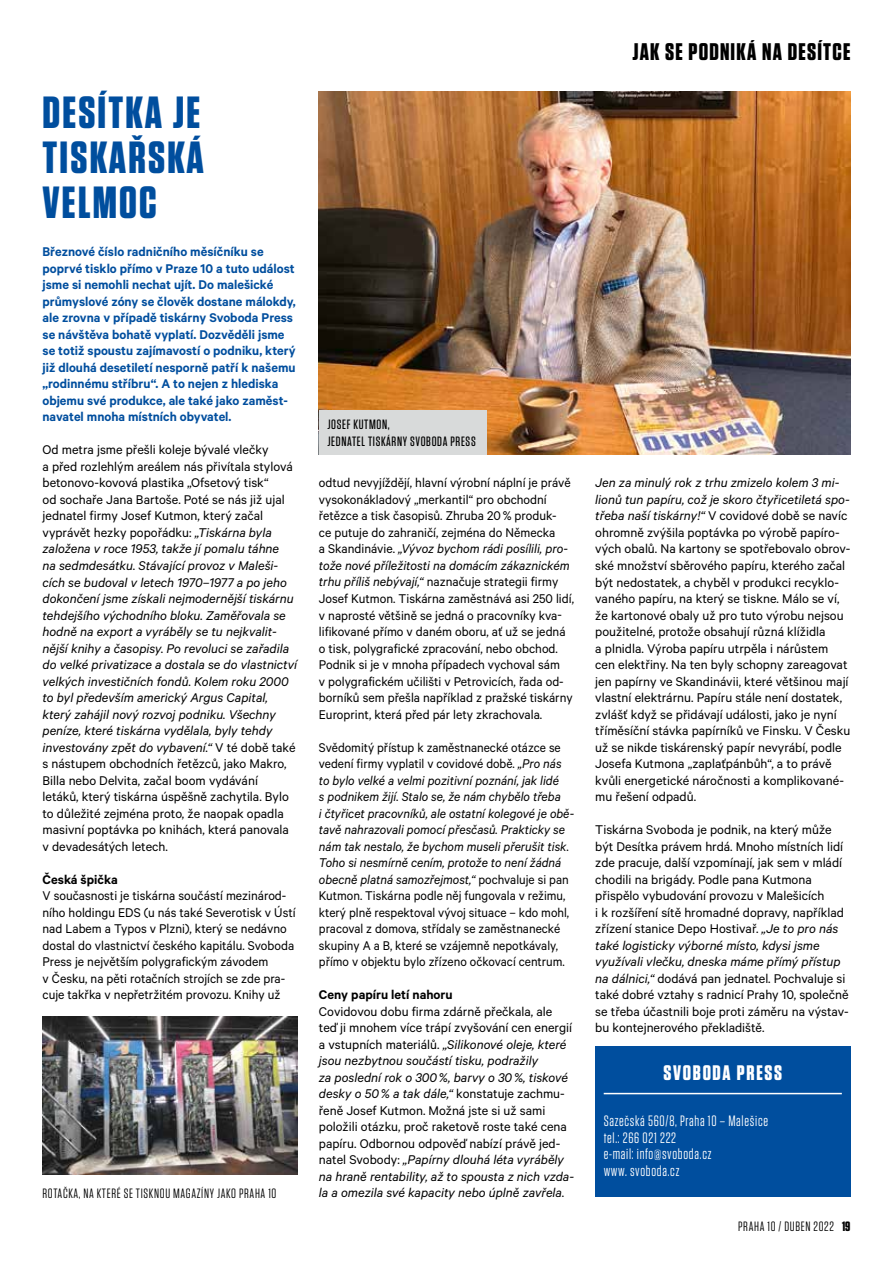
<style>
.page{position:relative;width:893px;height:1263px;background:#fff}
.page>*{position:absolute;margin:0;border:0;box-sizing:border-box;transform-origin:0 0}
.t1{font:700 45px/45px "Tungsten";letter-spacing:.05em;color:#004e9e;text-align:justify}
.t2{font:700 24px "Tungsten";letter-spacing:.05em;color:#000}
.t3{font:700 21px "Tungsten";letter-spacing:.08em;color:#fff}
.t4{font:15px/16.5px "Tungsten";letter-spacing:.05em;color:#fff}
.t5{font:14.25px/16.5px "Calibre";color:#000}
.t6{font:italic 14.25px/16.5px "Calibre";color:#000}
.t7{font:14.25px/16.5px "Calibre";color:#000;scale:.95 1}
.t8{font:600 14.25px/16.5px "Calibre";color:#004e9e}
.t9{font:600 14.25px "Calibre";color:#000}
.t10{font:13.5px "Tungsten";letter-spacing:.05em;color:#000}
.t11{font:500 13.5px/16.5px "Tungsten";letter-spacing:.05em;color:#000}
.s1{font-style:normal}
.s2{font-style:italic}
.s3{font-weight:700}
</style>
<div class="page">
<img style="left:319px;top:91px;width:531px;height:363px">
<img style="left:43px;top:1017px;width:255px;height:158px">
<div style="left:595px;top:1046px;width:255px;height:151px;background:#004e9e"></div>
<hr style="left:604px;top:1093px;width:238px;height:1px;background:#fff">
<div style="left:319px;top:410px;width:168px;height:44px;background:#d8dada"></div>
<h1 class="t1" style="left:43px;top:91px;width:163px">DESÍTKA JE TISKAŘSKÁ VELMOC</h1>
<p class="t8" style="left:43px;top:243px;width:255px">Březnové číslo radničního měsíčníku se poprvé tisklo přímo v Praze 10 a tuto událost jsme si nemohli nechat ujít. Do malešické průmyslové zóny se člověk dostane málokdy, ale zrovna v případě tiskárny Svoboda Press se návštěva bohatě vyplatí. Dozvěděli jsme se totiž spoustu zajímavostí o podniku, který již dlouhá desetiletí nesporně patří k našemu „rodinnému stříbru“. A to nejen z hlediska objemu své produkce, ale také jako zaměst&shy;navatel mnoha místních obyvatel.</p>
<p class="t6" style="left:43px;top:441px;width:256px"><span class="s1">Od metra jsme přešli koleje bývalé vlečky<br>a před rozlehlým areálem nás přivítala stylová betonovo-kovová plastika „Ofsetový tisk“<br>od sochaře Jana Bartoše. Poté se nás již ujal jednatel firmy Josef Kutmon, který začal vyprávět hezky popořádku:</span> „Tiskárna byla založena v roce 1953, takže jí pomalu táhne<br>na sedmdesátku. Stávající provoz v Maleši&shy;cích se budoval v letech 1970–1977 a po jeho dokončení jsme získali nejmodernější tiskárnu tehdejšího východního bloku. Zaměřovala se hodně na export a vyráběly se tu nejkvalit&shy;nější knihy a časopisy. Po revoluci se zařadila do velké privatizace a dostala se do vlastnictví velkých investičních fondů. Kolem roku 2000 to byl především americký Argus Capital, který zahájil nový rozvoj podniku. Všechny peníze, které tiskárna vydělala, byly tehdy investovány zpět do vybavení.“ <span class="s1">V té době také s nástupem obchodních řetězců, jako Makro, Billa nebo Delvita, začal boom vydávání letáků, který tiskárna úspěšně zachytila. Bylo to důležité zejména proto, že naopak opadla masivní poptávka po knihách, která panovala v devadesátých letech.</span></p>
<p class="t9" style="left:43px;top:871px;width:77px">Česká špička</p>
<p class="t5" style="left:43px;top:887px;width:255px">V současnosti je tiskárna součástí mezinárod&shy;ního holdingu EDS (u nás také Severotisk v Ústí nad Labem a Typos v Plzni), který se nedávno dostal do vlastnictví českého kapitálu. Svoboda Press je největším polygrafickým závodem<br>v Česku, na pěti rotačních strojích se zde pra&shy;cuje takřka v nepřetržitém provozu. Knihy už</p>
<p class="t10" style="left:43px;top:1187px;width:235px">ROTAČKA, NA KTERÉ SE TISKNOU MAGAZÍNY JAKO PRAHA 10</p>
<p class="t11" style="left:327px;top:417px;width:150px">JOSEF KUTMON,<br>JEDNATEL TISKÁRNY SVOBODA PRESS</p>
<p class="t5" style="left:319px;top:474px;width:257px">odtud nevyjíždějí, hlavní výrobní náplní je právě vysokonákladový „merkantil“ pro obchodní řetězce a tisk časopisů. Zhruba 20% produk-<br>ce putuje do zahraničí, zejména do Německa<br>a Skandinávie. <span class="s2">„Vývoz bychom rádi posílili, pro&shy;tože nové příležitosti na domácím zákaznickém trhu příliš nebývají,“</span> naznačuje strategii firmy Josef Kutmon. Tiskárna zaměstnává asi 250 lidí, v naprosté většině se jedná o pracovníky kva&shy;lifikované přímo v daném oboru, ať už se jedná o tisk, polygrafické zpracování, nebo obchod.<br>Podnik si je v mnoha případech vychoval sám<br>v polygrafickém učilišti v Petrovicích, řada od&shy;borníků sem přešla například z pražské tiskárny Europrint, která před pár lety zkrachovala.</p>
<p class="t7" style="left:319px;top:738px;width:270px">Svědomitý přístup k zaměstnanecké otázce se vedení firmy vyplatil v covidové době. <span class="s2">„Pro nás to bylo velké a velmi pozitivní poznání, jak lidé<br>s podnikem žijí. Stalo se, že nám chybělo třeba<br>i čtyřicet pracovníků, ale ostatní kolegové je obě&shy;tavě nahrazovali pomocí přesčasů. Prakticky se nám tak nestalo, že bychom museli přerušit tisk.<br>Toho si nesmírně cením, protože to není žádná obecně platná samozřejmost,“</span> pochvaluje si pan Kutmon. Tiskárna podle něj fungovala v režimu, který plně respektoval vývoj situace – kdo mohl, pracoval z domova, střídaly se zaměstnanecké skupiny A a B, které se vzájemně nepotkávaly, přímo v objektu bylo zřízeno očkovací centrum.</p>
<p class="t9" style="left:319px;top:986px;width:135px">Ceny papíru letí nahoru</p>
<p class="t5" style="left:319px;top:1002px;width:257px">Covidovou dobu firma zdárně přečkala, ale teď ji mnohem více trápí zvyšování cen energií a vstupních materiálů. <span class="s2">„Silikonové oleje, které jsou nezbytnou součástí tisku, podražily<br>za poslední rok o 300%, barvy o 30%, tiskové desky o 50% a tak dále,“</span> konstatuje zachmu&shy;řeně Josef Kutmon. Možná jste si už sami položili otázku, proč raketově roste také cena papíru. Odbornou odpověď nabízí právě jed&shy;natel Svobody: <span class="s2">„Papírny dlouhá léta vyráběly na hraně rentability, až to spousta z nich vzda&shy;la a omezila své kapacity nebo úplně zavřela.</span></p>
<h2 class="t2" style="left:632px;top:38px;width:219px">JAK SE PODNIKÁ NA DESÍTCE</h2>
<p class="t5" style="left:595px;top:474px;width:257px"><span class="s2">Jen za minulý rok z trhu zmizelo kolem 3 mi&shy;lionů tun papíru, což je skoro čtyřicetiletá spo&shy;třeba naší tiskárny!“</span> V covidové době se navíc ohromně zvýšila poptávka po výrobě papíro&shy;vých obalů. Na kartony se spotřebovalo obrov&shy;ské množství sběrového papíru, kterého začal být nedostatek, a chyběl v produkci recyklo&shy;vaného papíru, na který se tiskne. Málo se ví, že kartonové obaly už pro tuto výrobu nejsou použitelné, protože obsahují různá klížidla<br>a plnidla. Výroba papíru utrpěla i nárůstem cen elektřiny. Na ten byly schopny zareagovat jen papírny ve Skandinávii, které většinou mají vlastní elektrárnu. Papíru stále není dostatek, zvlášť když se přidávají události, jako je nyní tříměsíční stávka papírníků ve Finsku. V Česku už se nikde tiskárenský papír nevyrábí, podle Josefa Kutmona „zaplaťpánbůh“, a to právě kvůli energetické náročnosti a komplikované&shy;mu řešení odpadů.</p>
<p class="t5" style="left:595px;top:821px;width:255px">Tiskárna Svoboda je podnik, na který může být Desítka právem hrdá. Mnoho místních lidí zde pracuje, další vzpomínají, jak sem v mládí chodili na brigády. Podle pana Kutmona přispělo vybudování provozu v Malešicích<br>i k rozšíření sítě hromadné dopravy, například zřízení stanice Depo Hostivař. <span class="s2">„Je to pro nás také logisticky výborné místo, kdysi jsme využívali vlečku, dneska máme přímý přístup na dálnici,“</span> dodává pan jednatel. Pochvaluje si také dobré vztahy s radnicí Prahy 10, společně se třeba účastnili boje proti záměru na výstav&shy;bu kontejnerového překladiště.</p>
<h3 class="t3" style="left:663px;top:1061px;width:120px">SVOBODA PRESS</h3>
<p class="t4" style="left:604px;top:1113px;width:166px">Sazečská 560/8, Praha 10 – Malešice tel.: 266 021 222<br>e-mail: info@svoboda.cz<br>www. svoboda.cz</p>
<p class="t10" style="left:738px;top:1219px;width:114px">PRAHA 10 / DUBEN 2022 <span class="s3">19</span></p>
</div>
